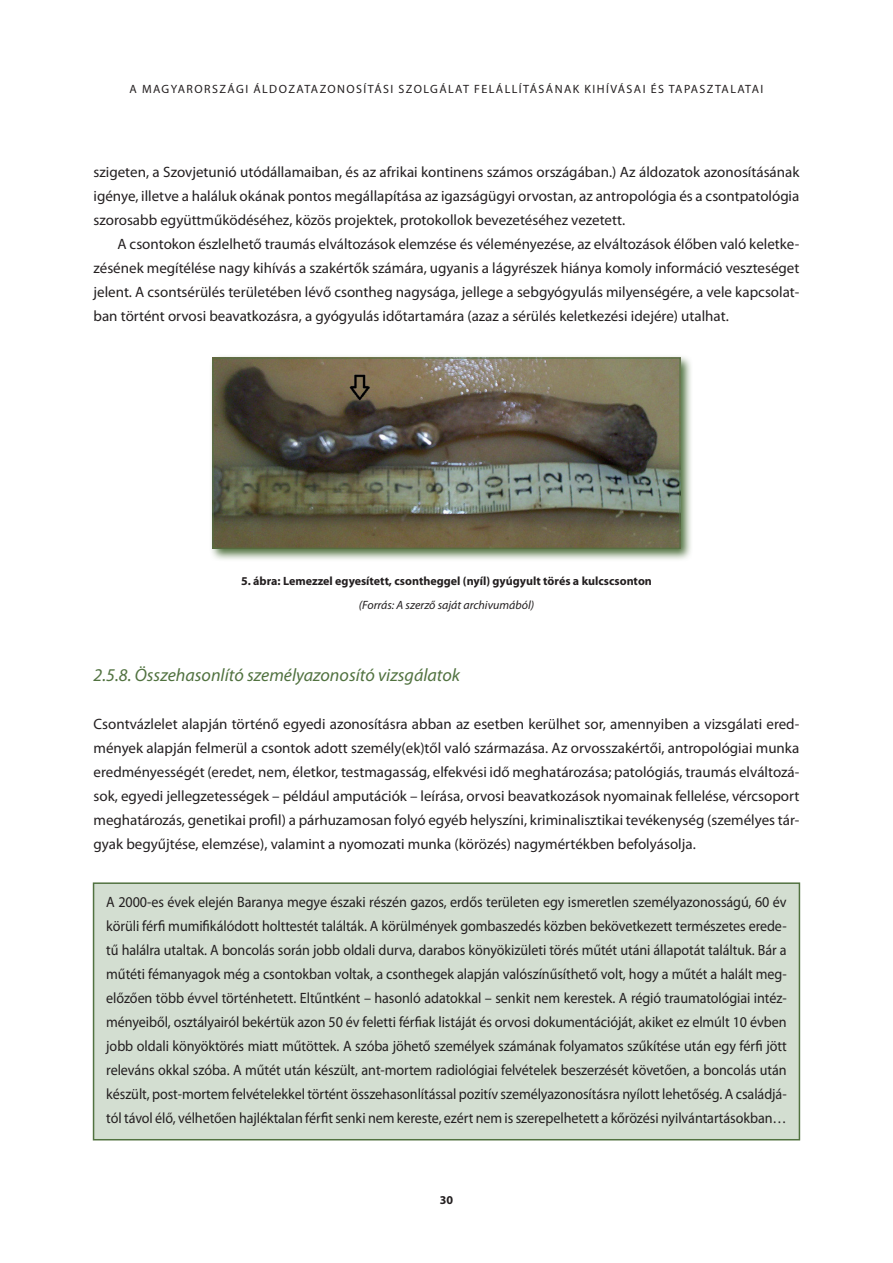
<style>
.page{position:relative;width:893px;height:1263px;background:#fff}
.page>*{position:absolute;margin:0;border:0;box-sizing:border-box;transform-origin:0 0}
.t1{font:italic 18px "Myriad Pro";color:#517240}
.t2{font:15px/24px "Myriad Pro";color:#231f20;text-align:justify}
.t3{font:15px/24px "Myriad Pro";color:#231f20;text-align:justify;scale:.94 1}
.t4{font:12px "Myriad Pro";letter-spacing:.12em;color:#231f20}
.t5{font:700 12px "Myriad Pro";color:#231f20}
.t6{font:italic 12px "Myriad Pro";color:#231f20}
</style>
<div class="page">
<div style="left:94px;top:883px;width:705px;height:257px;background:#d3ded1"></div>
<div style="left:93px;top:882px;width:707px;height:258px;border:2px solid #517240"></div>
<svg style="left:211px;top:356px;width:480px;height:204px"></svg>
<img style="left:215px;top:360px;width:463px;height:187px">
<div style="left:213px;top:358px;width:467px;height:191px;border:1px solid #517240"></div>
<p class="t4" style="left:130px;top:82px;width:635px">A MAGYARORSZÁGI ÁLDOZATAZONOSÍTÁSI SZOLGÁLAT FELÁLLÍTÁSÁNAK KIHÍVÁSAI ÉS TAPASZTALATAI</p>
<p class="t2" style="left:94px;top:160px;width:707px">szigeten, a Szovjetunió utódállamaiban, és az afrikai kontinens számos országában.) Az áldozatok azonosításának igénye, illetve a haláluk okának pontos megállapítása az igazságügyi orvostan, az antropológia és a csontpatológia szorosabb együttműködéséhez, közös projektek, protokollok bevezetéséhez vezetett.</p>
<p class="t2" style="left:94px;top:232px;width:707px;text-indent:24px">A csontokon észlelhető traumás elváltozások elemzése és véleményezése, az elváltozások élőben való keletke&shy;zésének megítélése nagy kihívás a szakértők számára, ugyanis a lágyrészek hiánya komoly információ veszteséget jelent. A csontsérülés területében lévő csontheg nagysága, jellege a sebgyógyulás milyenségére, a vele kapcsolat&shy;ban történt orvosi beavatkozásra, a gyógyulás időtartamára (azaz a sérülés keletkezési idejére) utalhat.</p>
<p class="t5" style="left:241px;top:573px;width:412px">5. ábra: Lemezzel egyesített, csontheggel (nyíl) gyúgyult törés a kulcscsonton</p>
<p class="t6" style="left:359px;top:598px;width:177px">(Forrás: A szerző saját archivumából)</p>
<p class="t1" style="left:94px;top:664px;width:368px">2.5.8. Összehasonlító személyazonosító vizsgálatok</p>
<p class="t2" style="left:94px;top:712px;width:707px">Csontvázlelet alapján történő egyedi azonosításra abban az esetben kerülhet sor, amennyiben a vizsgálati ered&shy;mények alapján felmerül a csontok adott személy(ek)től való származása. Az orvosszakértői, antropológiai munka eredményességét (eredet, nem, életkor, testmagasság, elfekvési idő meghatározása; patológiás, traumás elváltozá&shy;sok, egyedi jellegzetességek – például amputációk – leírása, orvosi beavatkozások nyomainak fellelése, vércsoport meghatározás, genetikai profil) a párhuzamosan folyó egyéb helyszíni, kriminalisztikai tevékenység (személyes tár&shy;gyak begyűjtése, elemzése), valamint a nyomozati munka (körözés) nagymértékben befolyásolja.</p>
<p class="t3" style="left:106px;top:890px;width:725px">A 2000-es évek elején Baranya megye északi részén gazos, erdős területen egy ismeretlen személyazonosságú, 60 év körüli férfi mumifikálódott holttestét találták. A körülmények gombaszedés közben bekövetkezett természetes erede&shy;tű halálra utaltak. A boncolás során jobb oldali durva, darabos könyökizületi törés műtét utáni állapotát találtuk. Bár a műtéti fémanyagok még a csontokban voltak, a csonthegek alapján valószínűsíthető volt, hogy a műtét a halált meg&shy;előzően több évvel történhetett. Eltűntként – hasonló adatokkal – senkit nem kerestek. A régió traumatológiai intéz&shy;ményeiből, osztályairól bekértük azon 50 év feletti férfiak listáját és orvosi dokumentációját, akiket ez elmúlt 10 évben jobb oldali könyöktörés miatt műtöttek. A szóba jöhető személyek számának folyamatos szűkítése után egy férfi jött releváns okkal szóba. A műtét után készült, ant-mortem radiológiai felvételek beszerzését követően, a boncolás után készült, post-mortem felvételekkel történt összehasonlítással pozitív személyazonosításra nyílott lehetőség. A családjá&shy;tól távol élő, vélhetően hajléktalan férfit senki nem kereste, ezért nem is szerepelhetett a kőrözési nyilvántartásokban…</p>
<p class="t5" style="left:440px;top:1192px;width:15px">30</p>
</div>
